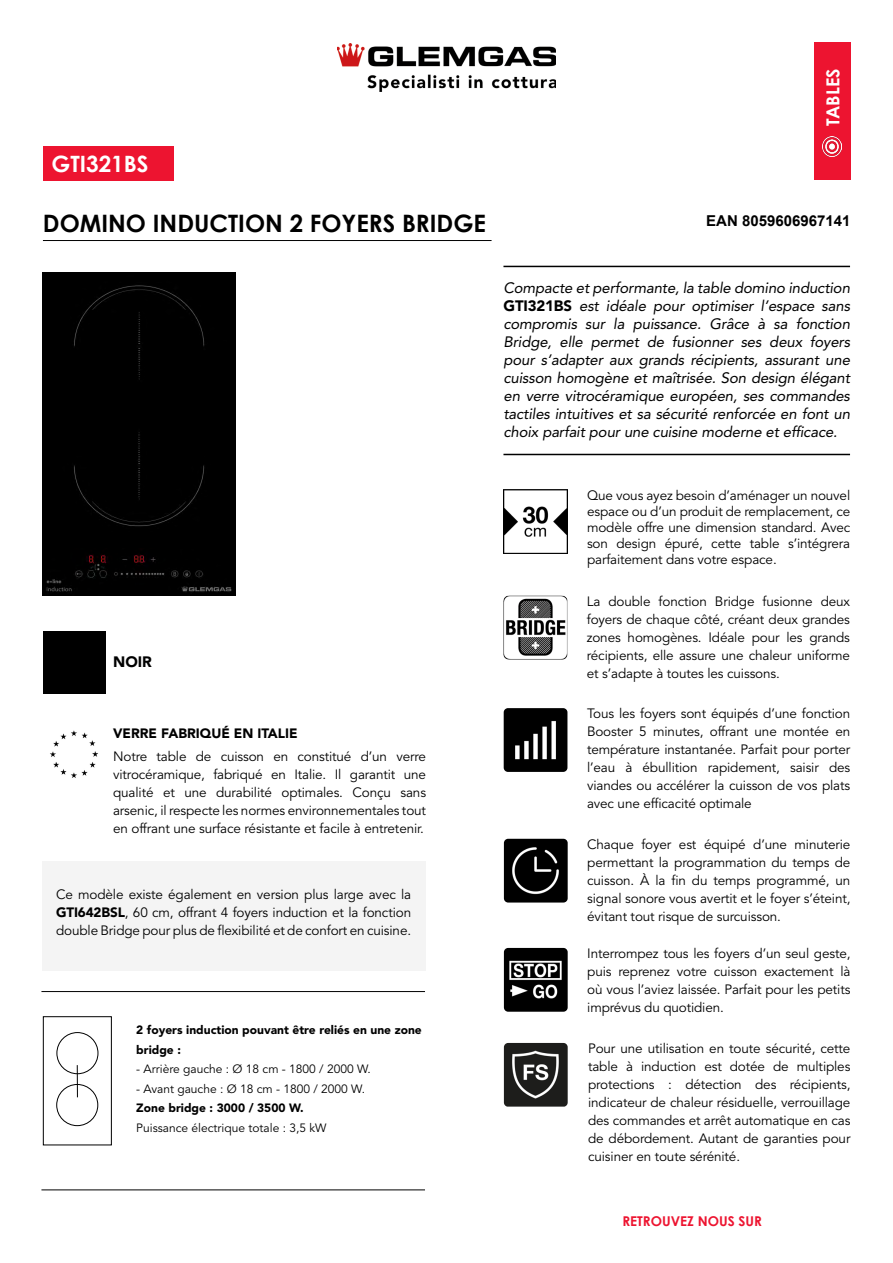
<style>
.page{position:relative;width:893px;height:1263px;background:#fff}
.page>*{position:absolute;margin:0;border:0;box-sizing:border-box;transform-origin:0 0}
.t1{font:700 24px "Century Gothic";color:#000}
.t2{font:700 22.5px "Century Gothic";color:#fff}
.t3{font:700 18px "Century Gothic";color:#fff}
.t4{font:italic 15px/18px "Avenir LT Std";letter-spacing:-.01em;color:#000;text-align:justify}
.t5{font:700 15px "Arial";color:#000}
.t6{font:900 15px "Avenir LT Std";color:#000}
.t7{font:13.5px/18px "Avenir LT Std";letter-spacing:-.01em;color:#000;text-align:justify}
.t8{font:900 13.5px "Avenir LT Std";color:#000}
.t9{font:700 13.5px "Century Gothic";color:#ed1430}
.t10{font:12px "Avenir LT Std";color:#000}
.t11{font:900 12px/19.5px "Avenir LT Std";color:#000}
.s1{font-weight:900;font-style:normal}
.s2{font-weight:900}
</style>
<div class="page">
<div style="left:814px;top:43px;width:36px;height:137px;background:#ed1430"></div>
<img style="left:822px;top:136px;width:20px;height:20px">
<div style="left:43px;top:146px;width:130px;height:34px;background:#ed1430"></div>
<hr style="left:43px;top:240px;width:449px;height:1px;background:#000">
<div style="left:43px;top:631px;width:63px;height:63px;background:#000"></div>
<hr style="left:503px;top:266px;width:347px;height:1px;background:#000">
<hr style="left:503px;top:454px;width:347px;height:1px;background:#000">
<hr style="left:41px;top:991px;width:384px;height:1px;background:#000">
<hr style="left:41px;top:1189px;width:384px;height:1px;background:#000">
<div style="left:43px;top:1016px;width:69px;height:129px;border:1px solid #000"></div>
<img style="left:50px;top:730px;width:48px;height:48px">
<div style="left:43px;top:861px;width:383px;height:109px;background:#f4f4f4"></div>
<div style="left:43px;top:272px;width:193px;height:323px;background:#000"></div>
<img style="left:338px;top:43px;width:217px;height:48px">
<div style="left:57px;top:1032px;width:41px;height:42px;border:1px solid #000;border-radius:50%"></div>
<div style="left:57px;top:1084px;width:41px;height:42px;border:1px solid #000;border-radius:50%"></div>
<hr style="left:77px;top:1065px;width:1px;height:32px;background:#000">
<img style="left:504px;top:489px;width:63px;height:64px">
<img style="left:504px;top:708px;width:63px;height:64px">
<img style="left:504px;top:1043px;width:64px;height:63px">
<img style="left:503px;top:596px;width:64px;height:63px">
<img style="left:504px;top:839px;width:64px;height:63px">
<img style="left:504px;top:948px;width:64px;height:64px">
<h2 class="t2" style="left:51px;top:146px;width:99px">GTI321BS</h2>
<h1 class="t1" style="left:43px;top:205px;width:445px">DOMINO INDUCTION 2 FOYERS BRIDGE</h1>
<h3 class="t3" style="left:819px;top:126px;width:59px;rotate:-90deg">TABLES</h3>
<p class="t5" style="left:706px;top:211px;width:146px">EAN 8059606967141</p>
<p class="t4" style="left:503px;top:279px;width:348px">Compacte et performante, la table domino induction <span class="s1">GTI321BS</span> est idéale pour optimiser l’espace sans compromis sur la puissance. Grâce à sa fonction Bridge, elle permet de fusionner ses deux foyers pour s’adapter aux grands récipients, assurant une cuisson homogène et maîtrisée. Son design élégant en verre vitrocéramique européen, ses commandes tactiles intuitives et sa sécurité renforcée en font un choix parfait pour une cuisine moderne et efficace.</p>
<p class="t6" style="left:113px;top:652px;width:40px">NOIR</p>
<p class="t8" style="left:113px;top:725px;width:186px">VERRE FABRIQUÉ EN ITALIE</p>
<p class="t7" style="left:113px;top:747px;width:314px">Notre table de cuisson en constitué d’un verre vitrocéramique, fabriqué en Italie. Il garantit une qualité et une durabilité optimales. Conçu sans arsenic, il respecte les normes environnementales tout en offrant une surface résistante et facile à entretenir.</p>
<p class="t7" style="left:56px;top:885px;width:357px">Ce modèle existe également en version plus large avec la <span class="s2">GTI642BSL</span>, 60 cm, offrant 4 foyers induction et la fonction double Bridge pour plus de flexibilité et de confort en cuisine.</p>
<p class="t11" style="left:136px;top:1020px;width:287px">2 foyers induction pouvant être reliés en une zone bridge :</p>
<p class="t10" style="left:136px;top:1062px;width:236px">- Arrière gauche : Ø 18 cm - 1800 / 2000 W.</p>
<p class="t10" style="left:136px;top:1082px;width:230px">- Avant gauche : Ø 18 cm - 1800 / 2000 W.</p>
<p class="t11" style="left:136px;top:1098px;width:169px">Zone bridge : 3000 / 3500 W.</p>
<p class="t10" style="left:136px;top:1121px;width:192px">Puissance électrique totale : 3,5 kW</p>
<p class="t7" style="left:587px;top:487px;width:265px;line-height:16.2px">Que vous ayez besoin d’aménager un nouvel espace ou d’un produit de remplacement, ce modèle offre une dimension standard. Avec son design épuré, cette table s’intégrera parfaitement dans votre espace.</p>
<p class="t7" style="left:587px;top:593px;width:265px">La double fonction Bridge fusionne deux foyers de chaque côté, créant deux grandes zones homogènes. Idéale pour les grands récipients, elle assure une chaleur uniforme et s’adapte à toutes les cuissons.</p>
<p class="t7" style="left:587px;top:705px;width:265px">Tous les foyers sont équipés d’une fonction Booster 5 minutes, offrant une montée en température instantanée. Parfait pour porter l’eau à ébullition rapidement, saisir des viandes ou accélérer la cuisson de vos plats avec une efficacité optimale</p>
<p class="t7" style="left:587px;top:836px;width:265px">Chaque foyer est équipé d’une minuterie permettant la programmation du temps de cuisson. À la fin du temps programmé, un signal sonore vous avertit et le foyer s’éteint, évitant tout risque de surcuisson.</p>
<p class="t7" style="left:587px;top:945px;width:265px">Interrompez tous les foyers d’un seul geste, puis reprenez votre cuisson exactement là où vous l’aviez laissée. Parfait pour les petits imprévus du quotidien.</p>
<p class="t7" style="left:588px;top:1040px;width:264px">Pour une utilisation en toute sécurité, cette table à induction est dotée de multiples protections : détection des récipients, indicateur de chaleur résiduelle, verrouillage des commandes et arrêt automatique en cas de débordement. Autant de garanties pour cuisiner en toute sérénité.</p>
<p class="t9" style="left:622px;top:1211px;width:141px">RETROUVEZ NOUS SUR</p>
</div>
